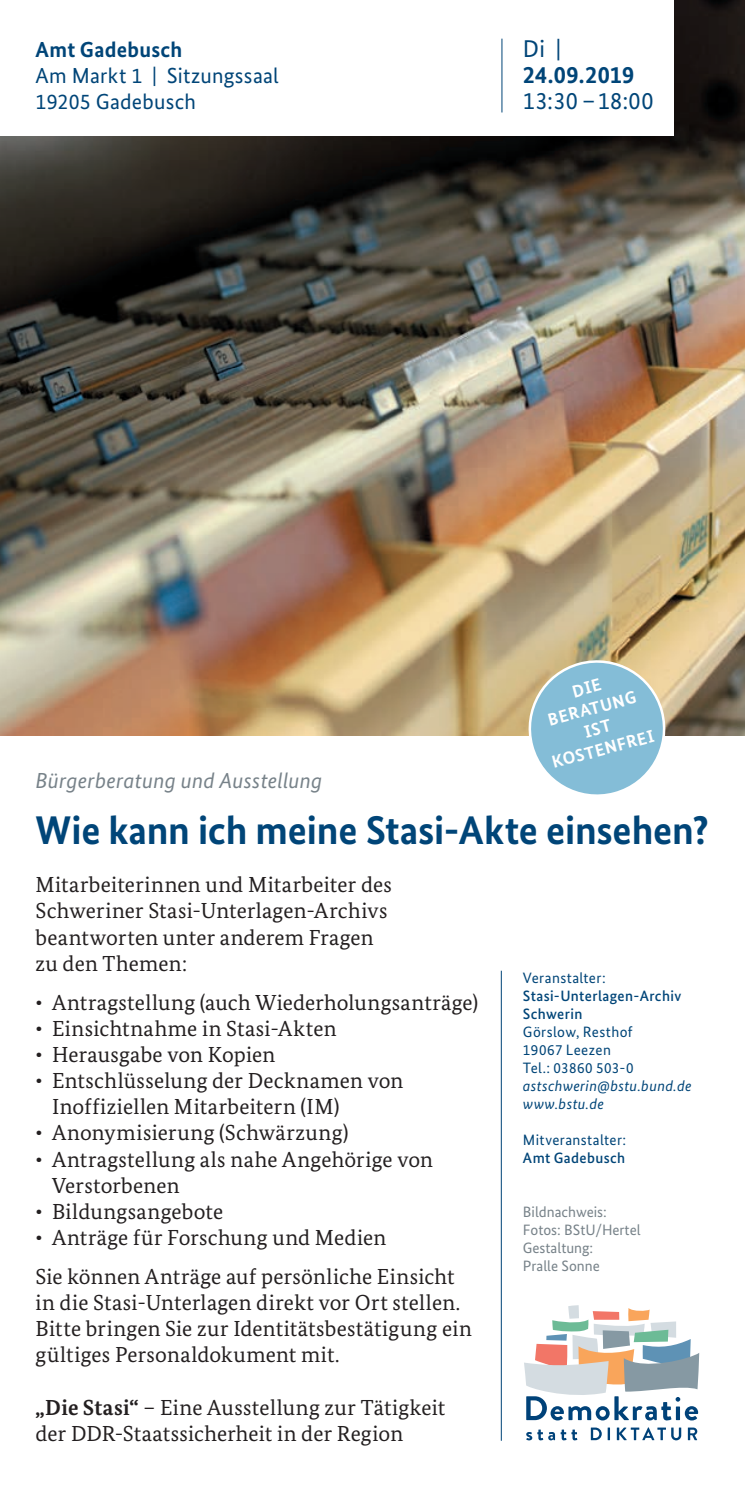
<style>
.page{position:relative;width:745px;height:1489px;background:#fff}
.page>*{position:absolute;margin:0;border:0;box-sizing:border-box;transform-origin:0 0}
.t1{font:700 40px "Bundes Sans";letter-spacing:-.005em;color:#004578}
.t2{font:24.25px "Bundes Sans";letter-spacing:.01em;color:#004578}
.t3{font:700 24.25px "Bundes Sans";letter-spacing:.01em;color:#004578}
.t4{font:21.75px/26px "Bundes Serif";letter-spacing:.01em;color:#231f20}
.t5{font:21.75px/26px "Bundes Sans";letter-spacing:.01em;color:#004578}
.t6{font:italic 21.75px "Bundes Sans";letter-spacing:.01em;color:#778289}
.t7{font:700 21.75px "Bundes Sans";letter-spacing:.015em;color:#004578}
.t8{font:700 17.5px/21px "Bundes Sans";color:#fff;text-align:center}
.t9{font:15px/18px "Bundes Sans";letter-spacing:.025em;color:#004578}
.t10{font:15px/18px "Bundes Sans";color:#778289}
.t11{font:500 15px/18px "Bundes Sans";letter-spacing:.025em;color:#004578}
.t12{font:italic 15px/18px "Bundes Sans";letter-spacing:.025em;color:#004578}
.s1{font-weight:700}
</style>
<div class="page">
<img style="left:0;top:0;width:744px;height:735px">
<div style="left:0;top:0;width:672px;height:135px;background:#fff"></div>
<hr style="left:501px;top:39px;width:1px;height:73px;background:#004578">
<hr style="left:500px;top:970px;width:1px;height:470px;background:#004578">
<svg style="left:524px;top:1305px;width:174px;height:115px"></svg>
<svg style="left:526px;top:1429px;width:28px;height:11px"></svg>
<svg style="left:560px;top:1429px;width:17px;height:11px"></svg>
<svg style="left:590px;top:1427px;width:11px;height:12px"></svg>
<svg style="left:607px;top:1427px;width:2px;height:12px"></svg>
<svg style="left:616px;top:1427px;width:64px;height:13px"></svg>
<svg style="left:687px;top:1427px;width:9px;height:12px"></svg>
<svg style="left:522px;top:654px;width:149px;height:141px"></svg>
<p class="t7" style="left:35px;top:36px;width:148px">Amt Gadebusch</p>
<p class="t5" style="left:35px;top:62px;width:244px">Am Markt 1 | Sitzungssaal<br>19205 Gadebusch</p>
<p class="t2" style="left:522px;top:34px;width:40px">Di |</p>
<p class="t3" style="left:522px;top:60px;width:113px">24.09.2019</p>
<p class="t2" style="left:522px;top:86px;width:132px">13:30 –18:00</p>
<p class="t6" style="left:35px;top:767px;width:288px">Bürgerberatung und Ausstellung</p>
<p class="t8" style="left:533px;top:691px;width:106px;rotate:-15deg">DIE<br>BERATUNG<br>IST<br>KOSTENFREI</p>
<h1 class="t1" style="left:35px;top:805px;width:674px">Wie kann ich meine Stasi-Akte einsehen?</h1>
<p class="t4" style="left:35px;top:871px;width:357px">Mitarbeiterinnen und Mitarbeiter des<br>Schweriner Stasi-Unterlagen-Archivs beantworten unter anderem Fragen zu den Themen:</p>
<p class="t4" style="left:35px;top:989px;width:444px">• Antragstellung (auch Wiederholungsanträge)</p>
<p class="t4" style="left:35px;top:1015px;width:302px">• Einsichtnahme in Stasi-Akten</p>
<p class="t4" style="left:35px;top:1041px;width:241px">• Herausgabe von Kopien</p>
<p class="t4" style="left:52px;top:1067px;width:352px;text-indent:-17px">• Entschlüsselung der Decknamen von<br>Inoffiziellen Mitarbeitern (IM)</p>
<p class="t4" style="left:35px;top:1119px;width:314px">• Anonymisierung (Schwärzung)</p>
<p class="t4" style="left:52px;top:1145px;width:382px;text-indent:-17px">• Antragstellung als nahe Angehörige von<br>Verstorbenen</p>
<p class="t4" style="left:35px;top:1197px;width:189px">• Bildungsangebote</p>
<p class="t4" style="left:35px;top:1217px;width:420px;line-height:39.2px">• Anträge für Forschung und Medien<br>Sie können Anträge auf persönliche Einsicht</p>
<p class="t4" style="left:35px;top:1289px;width:437px">in die Stasi-Unterlagen direkt vor Ort stellen.<br>Bitte bringen Sie zur Identitätsbestätigung ein gültiges Personaldokument mit.</p>
<p class="t4" style="left:35px;top:1393px;width:411px"><span class="s1">„Die Stasi“</span> – Eine Ausstellung zur Tätigkeit der DDR-Staatssicherheit in der Region</p>
<p class="t9" style="left:522px;top:968px;width:84px">Veranstalter:</p>
<p class="t11" style="left:522px;top:986px;width:160px">Stasi-Unterlagen-Archiv<br>Schwerin</p>
<p class="t9" style="left:522px;top:1022px;width:112px">Görslow, Resthof<br>19067 Leezen<br>Tel.: 03860 503-0</p>
<p class="t12" style="left:522px;top:1076px;width:170px">astschwerin@bstu.bund.de www.bstu.de</p>
<p class="t9" style="left:522px;top:1130px;width:105px">Mitveranstalter:</p>
<p class="t11" style="left:522px;top:1148px;width:104px">Amt Gadebusch</p>
<p class="t10" style="left:522px;top:1202px;width:119px">Bildnachweis:<br>Fotos: BStU/Hertel<br>Gestaltung:<br>Pralle Sonne</p>
</div>
